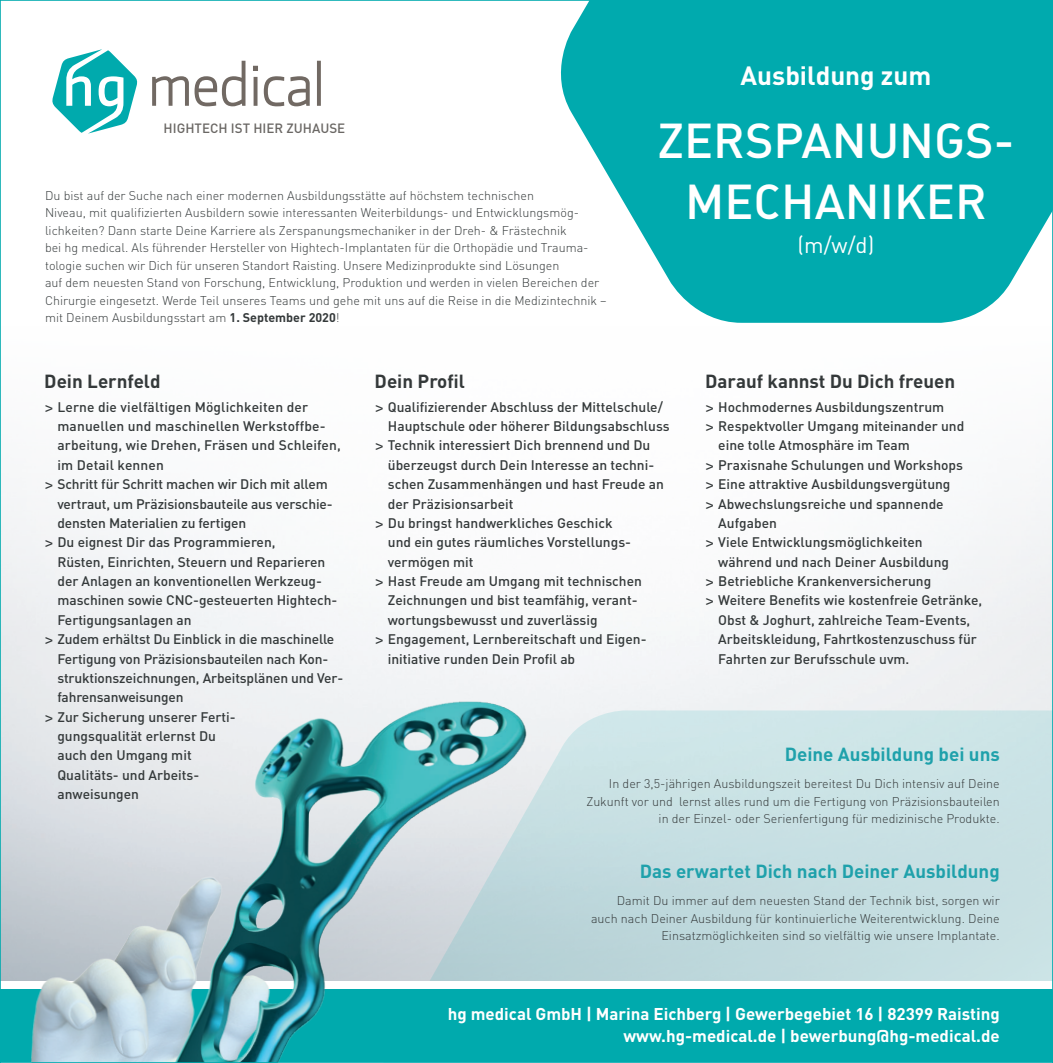
<style>
.page{position:relative;width:1053px;height:1063px;background:#fff}
.page>*{position:absolute;margin:0;border:0;box-sizing:border-box;transform-origin:0 0}
.t1{font:48.38px/61.4px "DIN Medium Alternate";color:#fff;text-align:center}
.t2{font:700 26.12px "DIN";color:#fff}
.t3{font:22.25px "DIN";color:#fff}
.t4{font:700 18.75px "DIN";color:#1fa1ab}
.t5{font:700 18.75px "DIN";color:#34393a}
.t6{font:700 16.88px/21.2px "DIN";color:#fff;text-align:right}
.t7{font:500 13.75px "DIN";color:#34393a}
.t8{font:500 13.38px "DIN";color:#6a6764}
.t9{font:300 12.5px/17.5px "DIN";color:#34393a;text-align:right}
.s1{font-weight:700}
.s2{font-family:"Frutiger Neue LT Pro";font-weight:400}
</style>
<div class="page">
<div style="left:677px;top:710px;width:373px;height:271px;background:#c8e0e3"></div>
<div style="left:0;top:989px;width:1052px;height:73px;background:#00aaad"></div>
<svg style="left:52px;top:49px;width:86px;height:85px"></svg>
<svg style="left:152px;top:61px;width:169px;height:45px"></svg>
<svg style="left:561px;top:2px;width:489px;height:321px;background:#20b4b8"></svg>
<img style="left:2px;top:663px;width:675px;height:398px">
<p class="t8" style="left:164px;top:119px;width:183px">HIGHTECH IST HIER ZUHAUSE</p>
<p class="t9" style="left:45px;top:186px;width:563px;text-align:left">Du bist auf der Suche nach einer modernen Ausbildungsstätte auf höchstem technischen<br>Niveau, mit qualifizierten Ausbildern sowie interessanten Weiterbildungs- und Entwicklungsmög&shy;lichkeiten? Dann starte Deine Karriere als Zerspanungsmechaniker in der Dreh- &amp; Frästechnik<br>bei hg medical. Als führender Hersteller von Hightech-Implantaten für die Orthopädie und Trauma&shy;tologie suchen wir Dich für unseren Standort Raisting. Unsere Medizinprodukte sind Lösungen<br>auf dem neuesten Stand von Forschung, Entwicklung, Produktion und werden in vielen Bereichen der Chirurgie eingesetzt. Werde Teil unseres Teams und gehe mit uns auf die Reise in die Medizintechnik – mit Deinem Ausbildungsstart am <span class="s1">1. September 2020</span>!</p>
<h2 class="t2" style="left:740px;top:59px;width:192px">Ausbildung zum</h2>
<h1 class="t1" style="left:657px;top:108px;width:358px">ZERSPANUNGS-<br>MECHANIKER</h1>
<h3 class="t3" style="left:797px;top:231px;width:78px">(m/w/d)</h3>
<h3 class="t5" style="left:44px;top:369px;width:118px">Dein Lernfeld</h3>
<h3 class="t5" style="left:374px;top:369px;width:92px">Dein Profil</h3>
<h3 class="t5" style="left:705px;top:369px;width:251px">Darauf kannst Du Dich freuen</h3>
<p class="t7" style="left:45px;top:398px;width:264px"><span class="s2">&gt;</span> Lerne die vielfältigen Möglichkeiten der</p>
<p class="t7" style="left:57px;top:417px;width:270px">manuellen und maschinellen Werkstoffbe-</p>
<p class="t7" style="left:57px;top:437px;width:285px">arbeitung, wie Drehen, Fräsen und Schleifen,</p>
<p class="t7" style="left:57px;top:456px;width:108px">im Detail kennen</p>
<p class="t7" style="left:45px;top:475px;width:284px"><span class="s2">&gt;</span> Schritt für Schritt machen wir Dich mit allem</p>
<p class="t7" style="left:57px;top:495px;width:277px">vertraut, um Präzisionsbauteile aus verschie-</p>
<p class="t7" style="left:57px;top:514px;width:190px">densten Materialien zu fertigen</p>
<p class="t7" style="left:45px;top:534px;width:232px"><span class="s2">&gt;</span> Du eignest Dir das Programmieren,</p>
<p class="t7" style="left:57px;top:553px;width:269px">Rüsten, Einrichten, Steuern und Reparieren</p>
<p class="t7" style="left:57px;top:572px;width:266px">der Anlagen an konventionellen Werkzeug-</p>
<p class="t7" style="left:57px;top:592px;width:278px">maschinen sowie CNC-gesteuerten Hightech--</p>
<p class="t7" style="left:57px;top:611px;width:135px">Fertigungsanlagen an</p>
<p class="t7" style="left:45px;top:630px;width:291px"><span class="s2">&gt;</span> Zudem erhältst Du Einblick in die maschinelle</p>
<p class="t7" style="left:57px;top:650px;width:270px">Fertigung von Präzisionsbauteilen nach Kon-</p>
<p class="t7" style="left:57px;top:669px;width:287px">struktionszeichnungen, Arbeitsplänen und Ver-</p>
<p class="t7" style="left:57px;top:689px;width:128px">fahrensanweisungen</p>
<p class="t7" style="left:45px;top:708px;width:190px"><span class="s2">&gt;</span> Zur Sicherung unserer Ferti-</p>
<p class="t7" style="left:57px;top:727px;width:160px">gungsqualität erlernst Du</p>
<p class="t7" style="left:57px;top:747px;width:136px">auch den Umgang mit</p>
<p class="t7" style="left:57px;top:766px;width:141px">Qualitäts- und Arbeits-</p>
<p class="t7" style="left:57px;top:785px;width:83px">anweisungen</p>
<p class="t7" style="left:375px;top:398px;width:289px"><span class="s2">&gt;</span> Qualifizierender Abschluss der Mittelschule/</p>
<p class="t7" style="left:388px;top:417px;width:283px">Hauptschule oder höherer Bildungsabschluss</p>
<p class="t7" style="left:375px;top:437px;width:276px"><span class="s2">&gt;</span> Technik interessiert Dich brennend und Du</p>
<p class="t7" style="left:388px;top:456px;width:268px">überzeugst durch Dein Interesse an techni-</p>
<p class="t7" style="left:388px;top:475px;width:277px">schen Zusammenhängen und hast Freude an</p>
<p class="t7" style="left:388px;top:495px;width:127px">der Präzisionsarbeit</p>
<p class="t7" style="left:375px;top:514px;width:239px"><span class="s2">&gt;</span> Du bringst handwerkliches Geschick</p>
<p class="t7" style="left:388px;top:534px;width:245px">und ein gutes räumliches Vorstellungs-</p>
<p class="t7" style="left:388px;top:553px;width:87px">vermögen mit</p>
<p class="t7" style="left:375px;top:572px;width:268px"><span class="s2">&gt;</span> Hast Freude am Umgang mit technischen</p>
<p class="t7" style="left:388px;top:592px;width:251px">Zeichnungen und bist teamfähig, verant-</p>
<p class="t7" style="left:388px;top:611px;width:211px">wortungsbewusst und zuverlässig</p>
<p class="t7" style="left:375px;top:630px;width:273px"><span class="s2">&gt;</span> Engagement, Lernbereitschaft und Eigen-</p>
<p class="t7" style="left:388px;top:650px;width:189px">initiative runden Dein Profil ab</p>
<p class="t7" style="left:705px;top:398px;width:240px"><span class="s2">&gt;</span> Hochmodernes Ausbildungszentrum</p>
<p class="t7" style="left:705px;top:417px;width:260px"><span class="s2">&gt;</span> Respektvoller Umgang miteinander und</p>
<p class="t7" style="left:718px;top:437px;width:193px">eine tolle Atmosphäre im Team</p>
<p class="t7" style="left:705px;top:456px;width:258px"><span class="s2">&gt;</span> Praxisnahe Schulungen und Workshops</p>
<p class="t7" style="left:705px;top:475px;width:246px"><span class="s2">&gt;</span> Eine attraktive Ausbildungsvergütung</p>
<p class="t7" style="left:705px;top:495px;width:239px"><span class="s2">&gt;</span> Abwechslungsreiche und spannende</p>
<p class="t7" style="left:718px;top:514px;width:60px">Aufgaben</p>
<p class="t7" style="left:705px;top:534px;width:218px"><span class="s2">&gt;</span> Viele Entwicklungsmöglichkeiten</p>
<p class="t7" style="left:718px;top:553px;width:232px">während und nach Deiner Ausbildung</p>
<p class="t7" style="left:705px;top:572px;width:227px"><span class="s2">&gt;</span> Betriebliche Krankenversicherung</p>
<p class="t7" style="left:705px;top:592px;width:278px"><span class="s2">&gt;</span> Weitere Benefits wie kostenfreie Getränke,</p>
<p class="t7" style="left:718px;top:611px;width:253px">Obst &amp; Joghurt, zahlreiche Team-Events,</p>
<p class="t7" style="left:718px;top:630px;width:260px">Arbeitskleidung, Fahrtkostenzuschuss für</p>
<p class="t7" style="left:718px;top:650px;width:192px">Fahrten zur Berufsschule uvm.</p>
<h3 class="t4" style="left:784px;top:742px;width:216px">Deine Ausbildung bei uns</h3>
<p class="t9" style="left:586px;top:775px;width:415px">In der 3,5-jährigen Ausbildungszeit bereitest Du Dich intensiv auf Deine<br>Zukunft vor und lernst alles rund um die Fertigung von Präzisionsbauteilen in der Einzel- oder Serienfertigung für medizinische Produkte.</p>
<h3 class="t4" style="left:639px;top:859px;width:361px">Das erwartet Dich nach Deiner Ausbildung</h3>
<p class="t9" style="left:591px;top:892px;width:410px">Damit Du immer auf dem neuesten Stand der Technik bist, sorgen wir auch nach Deiner Ausbildung für kontinuierliche Weiterentwicklung. Deine<br>Einsatzmöglichkeiten sind so vielfältig wie unsere Implantate.</p>
<p class="t6" style="left:448px;top:1003px;width:553px">hg medical GmbH | Marina Eichberg | Gewerbegebiet 16 | 82399 Raisting www.hg-medical.de | bewerbung@hg-medical.de</p>
</div>
